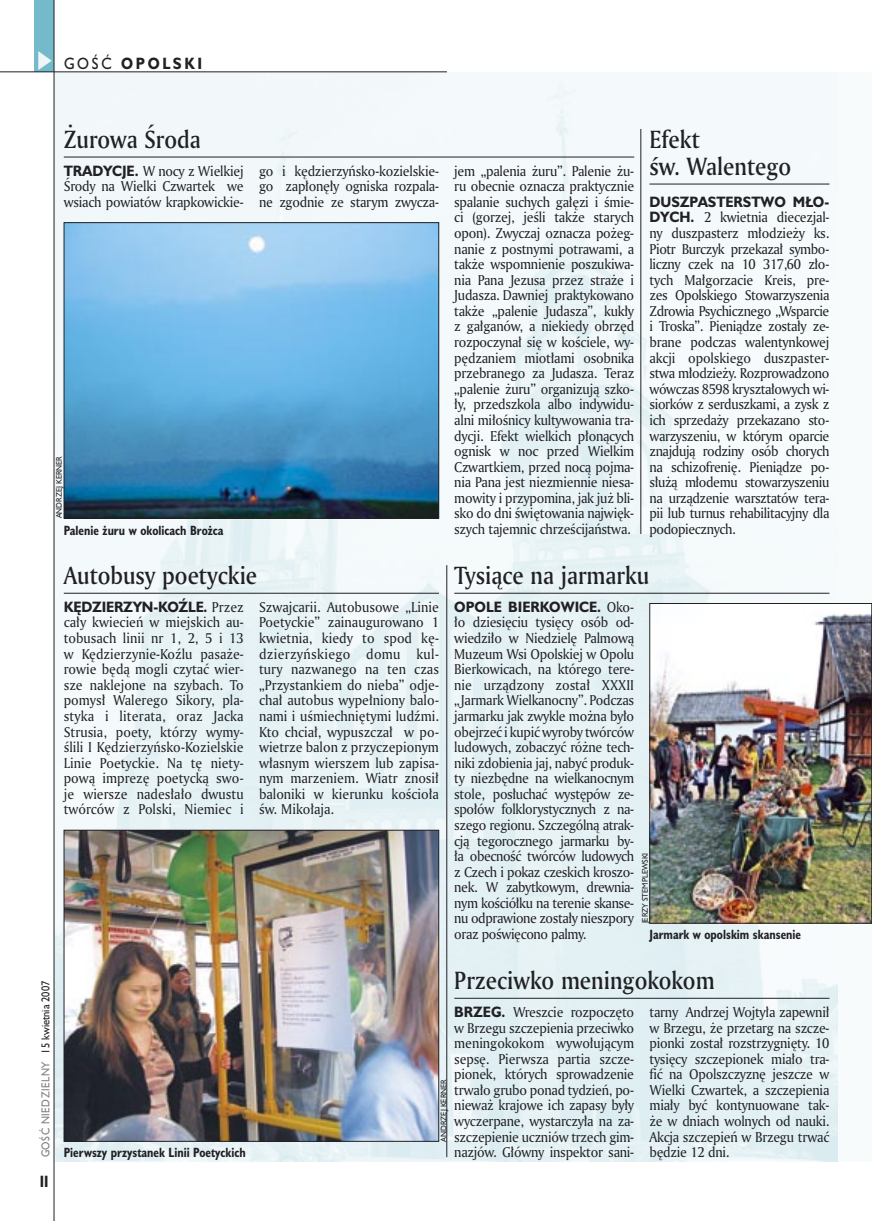
<style>
.page{position:relative;width:872px;height:1221px;background:#fff}
.page>*{position:absolute;margin:0;border:0;box-sizing:border-box;transform-origin:0 0}
._05d_tytyl_Kronika_AmMd_16_pt{font:24px/27px "Amerigo Md PL";color:#212125;scale:.9 1}
._15a_temat_lewo{font:700 15px "Humanst 521 PL";letter-spacing:.2em;color:#212125;scale:.9 1}
._16_pagina_lewa{font:700 15px "Humanst 521 Cn PL";color:#212125;scale:.94 1}
._03_body_bez_akapitu{font:13.8px/15.6px "Amerigo PL";letter-spacing:-.02em;color:#212125;text-align:justify;scale:.94 1}
._09_podpis_zdjecia_HuCnB{font:700 12.3px "Humanst 521 Cn PL";color:#212125;scale:.94 1}
._18a_data_lewa_GOSC{font:10.5px "Humanst 521 PL";letter-spacing:.05em;color:#7f7f83;scale:.9 1}
._18_data_lewa{font:10.5px "Humanst 521 PL";color:#212125;scale:.9 1}
._09a_autor_zdjecia_Hu_5_pt{font:7.5px "Humanst 521 PL";color:#212125;scale:.94 1}
.s1{font-weight:400}
.s2{font-family:"Humanst 521 PL";font-weight:700}
</style>
<div class="page">
<div style="left:54px;top:72px;width:818px;height:1089px;background:#f7fbfc"></div>
<img style="left:55px;top:86px;width:782px;height:1075px">
<div style="left:35px;top:0;width:19px;height:72px;background:#75baca"></div>
<svg style="left:38px;top:51px;width:14px;height:19px"></svg>
<hr style="left:54px;top:0;width:1px;height:1220px;background:#212125">
<hr style="left:0;top:72px;width:447px;height:1px;background:#212125">
<hr style="left:640px;top:129px;width:1px;height:405px;background:#212125">
<hr style="left:64px;top:157px;width:570px;height:1px;background:#212125">
<img style="left:66px;top:224px;width:371px;height:292px">
<div style="left:64px;top:222px;width:375px;height:296px;border:1px solid #212125"></div>
<hr style="left:64px;top:593px;width:375px;height:1px;background:#212125">
<hr style="left:649px;top:184px;width:180px;height:1px;background:#212125">
<img style="left:66px;top:832px;width:371px;height:307px">
<div style="left:64px;top:830px;width:375px;height:311px;border:1px solid #212125"></div>
<hr style="left:454px;top:997px;width:375px;height:1px;background:#212125">
<hr style="left:454px;top:593px;width:375px;height:1px;background:#212125">
<img style="left:651px;top:605px;width:219px;height:316px">
<div style="left:649px;top:603px;width:223px;height:320px;border:1px solid #212125"></div>
<hr style="left:446px;top:565px;width:1px;height:591px;background:#212125">
<p class="_15a_temat_lewo" style="left:64px;top:53px;width:155px"><span class="s1">GOŚĆ</span> OPOLSKI</p>
<p class="_05d_tytyl_Kronika_AmMd_16_pt" style="left:64px;top:125px;width:154px">Żurowa Środa</p>
<p class="_03_body_bez_akapitu" style="left:64px;top:162px;width:193px"><span class="s2">TRADYCJE.</span> W nocy z Wielkiej Środy na Wielki Czwartek we wsiach powiatów krapkowickie-</p>
<p class="_03_body_bez_akapitu" style="left:259px;top:162px;width:193px">go i kędzierzyńsko-kozielskie&shy;go zapłonęły ogniska rozpala&shy;ne zgodnie ze starym zwycza-</p>
<p class="_03_body_bez_akapitu" style="left:454px;top:162px;width:193px">jem „palenia żuru”. Palenie żu&shy;ru obecnie oznacza praktycznie spalanie suchych gałęzi i śmie&shy;ci (gorzej, jeśli także starych opon). Zwyczaj oznacza pożeg&shy;nanie z postnymi potrawami, a także wspomnienie poszukiwa&shy;nia Pana Jezusa przez straże i Judasza. Dawniej praktykowano także „palenie Judasza”, kukły z gałganów, a niekiedy obrzęd rozpoczynał się w kościele, wy&shy;pędzaniem miotłami osobnika przebranego za Judasza. Teraz „palenie żuru” organizują szko&shy;ły, przedszkola albo indywidu&shy;alni miłośnicy kultywowania tra&shy;dycji. Efekt wielkich płonących ognisk w noc przed Wielkim Czwartkiem, przed nocą pojma&shy;nia Pana jest niezmiennie niesa&shy;mowity i przypomina, jak już bli&shy;sko do dni świętowania najwięk&shy;szych tajemnic chrześcijaństwa.</p>
<p class="_09a_autor_zdjecia_Hu_5_pt" style="left:54px;top:518px;width:68px;rotate:-90deg">ANDRZEJ KERNER</p>
<p class="_09_podpis_zdjecia_HuCnB" style="left:64px;top:521px;width:171px">Palenie żuru w okolicach Brożca</p>
<p class="_05d_tytyl_Kronika_AmMd_16_pt" style="left:649px;top:125px;width:159px">Efekt<br>św. Walentego</p>
<p class="_03_body_bez_akapitu" style="left:649px;top:194px;width:193px"><span class="s2">DUSZPASTERSTWO MŁO-DYCH.</span> 2 kwietnia diecezjal&shy;ny duszpasterz młodzieży ks.<br>Piotr Burczyk przekazał symbo&shy;liczny czek na 10 317,60 zło&shy;tych Małgorzacie Kreis, pre&shy;zes Opolskiego Stowarzyszenia Zdrowia Psychicznego „Wsparcie i Troska”. Pieniądze zostały ze&shy;brane podczas walentynkowej akcji opolskiego duszpaster&shy;stwa młodzieży. Rozprowadzono wówczas 8598 kryształowych wi&shy;siorków z serduszkami, a zysk z ich sprzedaży przekazano sto&shy;warzyszeniu, w którym oparcie znajdują rodziny osób chorych na schizofrenię. Pieniądze po&shy;służą młodemu stowarzyszeniu na urządzenie warsztatów tera&shy;pii lub turnus rehabilitacyjny dla podopiecznych.</p>
<p class="_18_data_lewa" style="left:38px;top:1053px;width:82px;rotate:-90deg">15 kwietnia 2007</p>
<p class="_18a_data_lewa_GOSC" style="left:38px;top:1157px;width:108px;rotate:-90deg">GOŚĆ NIEDZIELNY</p>
<p class="_16_pagina_lewa" style="left:40px;top:1170px;width:11px">II</p>
<p class="_05d_tytyl_Kronika_AmMd_16_pt" style="left:64px;top:561px;width:216px">Autobusy poetyckie</p>
<p class="_03_body_bez_akapitu" style="left:64px;top:598px;width:193px"><span class="s2">KĘDZIERZYN-KOŹLE.</span> Przez cały kwiecień w miejskich au&shy;tobusach linii nr 1, 2, 5 i 13 w Kędzierzynie-Koźlu pasaże&shy;rowie będą mogli czytać wier&shy;sze naklejone na szybach. To pomysł Walerego Sikory, pla&shy;styka i literata, oraz Jacka Strusia, poety, którzy wymy&shy;ślili I Kędzierzyńsko-Kozielskie Linie Poetyckie. Na tę niety&shy;pową imprezę poetycką swo&shy;je wiersze nadesłało dwustu twórców z Polski, Niemiec i</p>
<p class="_03_body_bez_akapitu" style="left:259px;top:598px;width:193px">Szwajcarii. Autobusowe „Linie Poetyckie” zainaugurowano 1 kwietnia, kiedy to spod kę&shy;dzierzyńskiego domu kul&shy;tury nazwanego na ten czas „Przystankiem do nieba” odje&shy;chał autobus wypełniony balo&shy;nami i uśmiechniętymi ludźmi.<br>Kto chciał, wypuszczał w po&shy;wietrze balon z przyczepionym własnym wierszem lub zapisa&shy;nym marzeniem. Wiatr znosił baloniki w kierunku kościoła św. Mikołaja.</p>
<p class="_05d_tytyl_Kronika_AmMd_16_pt" style="left:454px;top:561px;width:218px">Tysiące na jarmarku</p>
<p class="_03_body_bez_akapitu" style="left:454px;top:598px;width:193px"><span class="s2">OPOLE BIERKOWICE.</span> Oko&shy;ło dziesięciu tysięcy osób od&shy;wiedziło w Niedzielę Palmową Muzeum Wsi Opolskiej w Opolu Bierkowicach, na którego tere&shy;nie urządzony został XXXII „Jarmark Wielkanocny”. Podczas jarmarku jak zwykle można było obejrzeć i kupić wyroby twórców ludowych, zobaczyć różne tech&shy;niki zdobienia jaj, nabyć produk&shy;ty niezbędne na wielkanocnym stole, posłuchać występów ze&shy;społów folklorystycznych z na&shy;szego regionu. Szczególną atrak&shy;cją tegorocznego jarmarku by&shy;ła obecność twórców ludowych z Czech i pokaz czeskich kroszo&shy;nek. W zabytkowym, drewnia&shy;nym kościółku na terenie skanse&shy;nu odprawione zostały nieszpory oraz poświęcono palmy.</p>
<p class="_09a_autor_zdjecia_Hu_5_pt" style="left:640px;top:923px;width:77px;rotate:-90deg">JERZY STEMPLEWSKI</p>
<p class="_09_podpis_zdjecia_HuCnB" style="left:649px;top:925px;width:163px">Jarmark w opolskim skansenie</p>
<p class="_09_podpis_zdjecia_HuCnB" style="left:64px;top:1143px;width:195px">Pierwszy przystanek Linii Poetyckich</p>
<p class="_05d_tytyl_Kronika_AmMd_16_pt" style="left:454px;top:966px;width:291px">Przeciwko meningokokom</p>
<p class="_03_body_bez_akapitu" style="left:454px;top:1003px;width:193px"><span class="s2">BRZEG.</span> Wreszcie rozpoczęto w Brzegu szczepienia przeciwko meningokokom wywołującym sepsę. Pierwsza partia szcze&shy;pionek, których sprowadzenie trwało grubo ponad tydzień, po&shy;nieważ krajowe ich zapasy były wyczerpane, wystarczyła na za&shy;szczepienie uczniów trzech gim&shy;nazjów. Główny inspektor sani-</p>
<p class="_03_body_bez_akapitu" style="left:649px;top:1003px;width:193px">tarny Andrzej Wojtyła zapewnił w Brzegu, że przetarg na szcze&shy;pionki został rozstrzygnięty. 10 tysięcy szczepionek miało tra&shy;fić na Opolszczyznę jeszcze w Wielki Czwartek, a szczepienia miały być kontynuowane tak&shy;że w dniach wolnych od nauki.<br>Akcja szczepień w Brzegu trwać będzie 12 dni.</p>
<p class="_09a_autor_zdjecia_Hu_5_pt" style="left:438px;top:1141px;width:68px;rotate:-90deg">ANDRZEJ KERNER</p>
</div>
